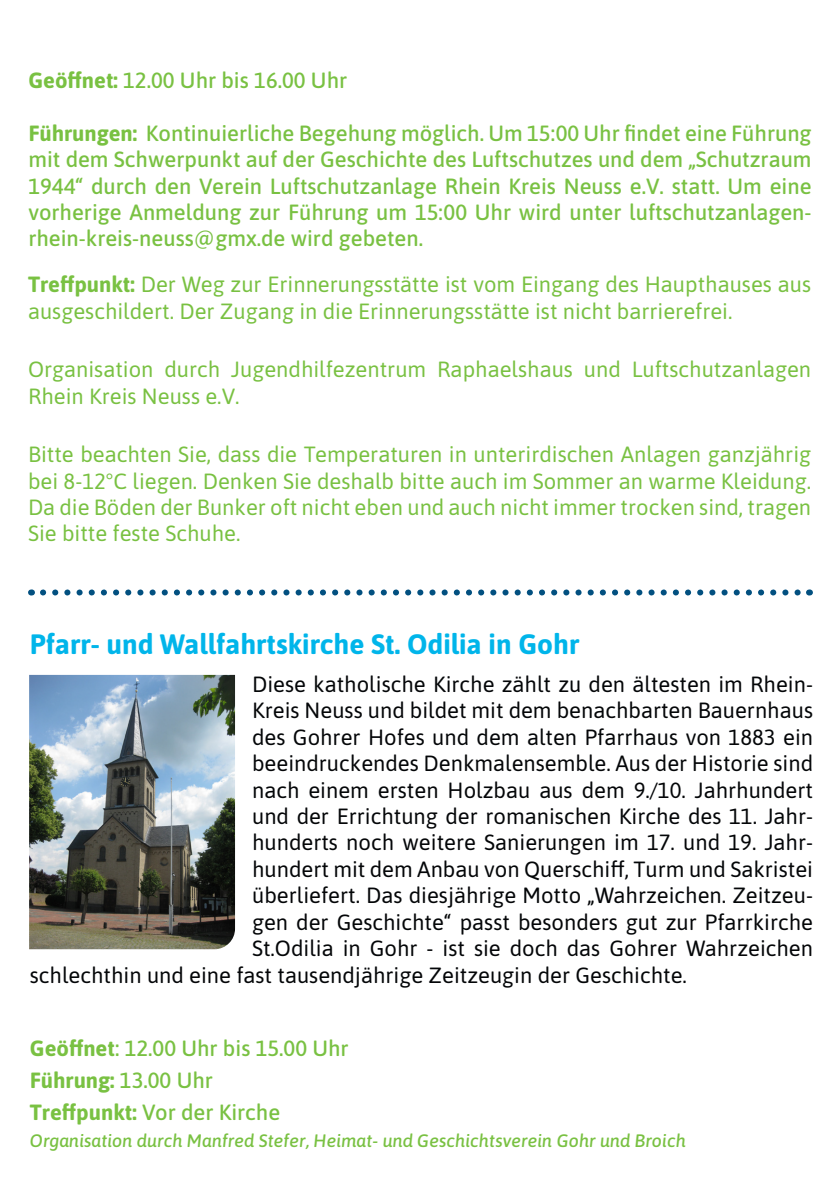
<style>
.page{position:relative;width:840px;height:1191px;background:#fff}
.page>*{position:absolute;margin:0;border:0;box-sizing:border-box;transform-origin:0 0}
.t1{font:700 28px "Asap";color:#00b5ea}
.t2{font:22px "Asap";color:#040608}
.t3{font:22px/26.4px "Asap";color:#79c142}
.t4{font:500 22px/26.4px "Asap";color:#79c142;text-align:justify}
.t5{font:700 22px "Asap";color:#79c142}
.t6{font:italic 500 18px "Asap";color:#79c142}
.s1{font-weight:700}
.s2{font-weight:500}
</style>
<div class="page">
<img style="left:29px;top:675px;width:206px;height:274px">
<svg style="left:43px;top:589px;width:758px;height:6px"></svg>
<p class="t4" style="left:28px;top:66px;width:320px"><span class="s1">Geöffnet:</span> 12.00 Uhr bis 16.00 Uhr</p>
<p class="t4" style="left:28px;top:119px;width:784px"><span class="s1">Führungen:</span> Kontinuierliche Begehung möglich. Um 15:00 Uhr findet eine Führung mit dem Schwerpunkt auf der Geschichte des Luftschutzes und dem „Schutzraum 1944“ durch den Verein Luftschutzanlage Rhein Kreis Neuss e.V. statt. Um eine vorherige Anmeldung zur Führung um 15:00 Uhr wird unter luftschutzanlagen&shy;rhein-kreis-neuss@gmx.de wird gebeten.</p>
<p class="t3" style="left:28px;top:270px;width:784px"><span class="s1">Treffpunkt:</span> Der Weg zur Erinnerungsstätte ist vom Eingang des Haupthauses aus ausgeschildert. Der Zugang in die Erinnerungsstätte ist nicht barrierefrei.</p>
<p class="t3" style="left:28px;top:355px;width:784px">Organisation durch Jugendhilfezentrum Raphaelshaus und Luftschutzanlagen<br>Rhein Kreis Neuss e.V.</p>
<p class="t3" style="left:28px;top:440px;width:784px;text-align:justify">Bitte beachten Sie, dass die Temperaturen in unterirdischen Anlagen ganzjährig bei 8-12°C liegen. Denken Sie deshalb bitte auch im Sommer an warme Kleidung.<br>Da die Böden der Bunker oft nicht eben und auch nicht immer trocken sind, tragen Sie bitte feste Schuhe.</p>
<p class="t1" style="left:30px;top:624px;width:550px">Pfarr- und Wallfahrtskirche St. Odilia in Gohr</p>
<p class="t2" style="left:252px;top:669px;width:562px">Diese katholische Kirche zählt zu den ältesten im Rhein-</p>
<p class="t2" style="left:252px;top:695px;width:562px">Kreis Neuss und bildet mit dem benachbarten Bauernhaus</p>
<p class="t2" style="left:252px;top:722px;width:562px">des Gohrer Hofes und dem alten Pfarrhaus von 1883 ein</p>
<p class="t2" style="left:252px;top:748px;width:562px">beeindruckendes Denkmalensemble. Aus der Historie sind</p>
<p class="t2" style="left:252px;top:774px;width:562px">nach einem ersten Holzbau aus dem 9./10. Jahrhundert</p>
<p class="t2" style="left:252px;top:801px;width:562px">und der Errichtung der romanischen Kirche des 11. Jahr-</p>
<p class="t2" style="left:252px;top:827px;width:562px">hunderts noch weitere Sanierungen im 17. und 19. Jahr-</p>
<p class="t2" style="left:252px;top:854px;width:562px">hundert mit dem Anbau von Querschiff, Turm und Sakristei</p>
<p class="t2" style="left:252px;top:880px;width:562px">überliefert. Das diesjährige Motto „Wahrzeichen. Zeitzeu-</p>
<p class="t2" style="left:252px;top:906px;width:562px">gen der Geschichte“ passt besonders gut zur Pfarrkirche</p>
<p class="t2" style="left:252px;top:933px;width:562px">St.Odilia in Gohr - ist sie doch das Gohrer Wahrzeichen</p>
<p class="t2" style="left:30px;top:959px;width:658px">schlechthin und eine fast tausendjährige Zeitzeugin der Geschichte.</p>
<p class="t4" style="left:30px;top:1033px;width:320px"><span class="s1">Geöffnet</span>: 12.00 Uhr bis 15.00 Uhr</p>
<p class="t5" style="left:30px;top:1064px;width:184px">Führung: <span class="s2">13.00 Uhr</span></p>
<p class="t4" style="left:30px;top:1098px;width:252px"><span class="s1">Treffpunkt:</span> Vor der Kirche</p>
<p class="t6" style="left:30px;top:1129px;width:657px">Organisation durch Manfred Stefer, Heimat- und Geschichtsverein Gohr und Broich</p>
</div>
